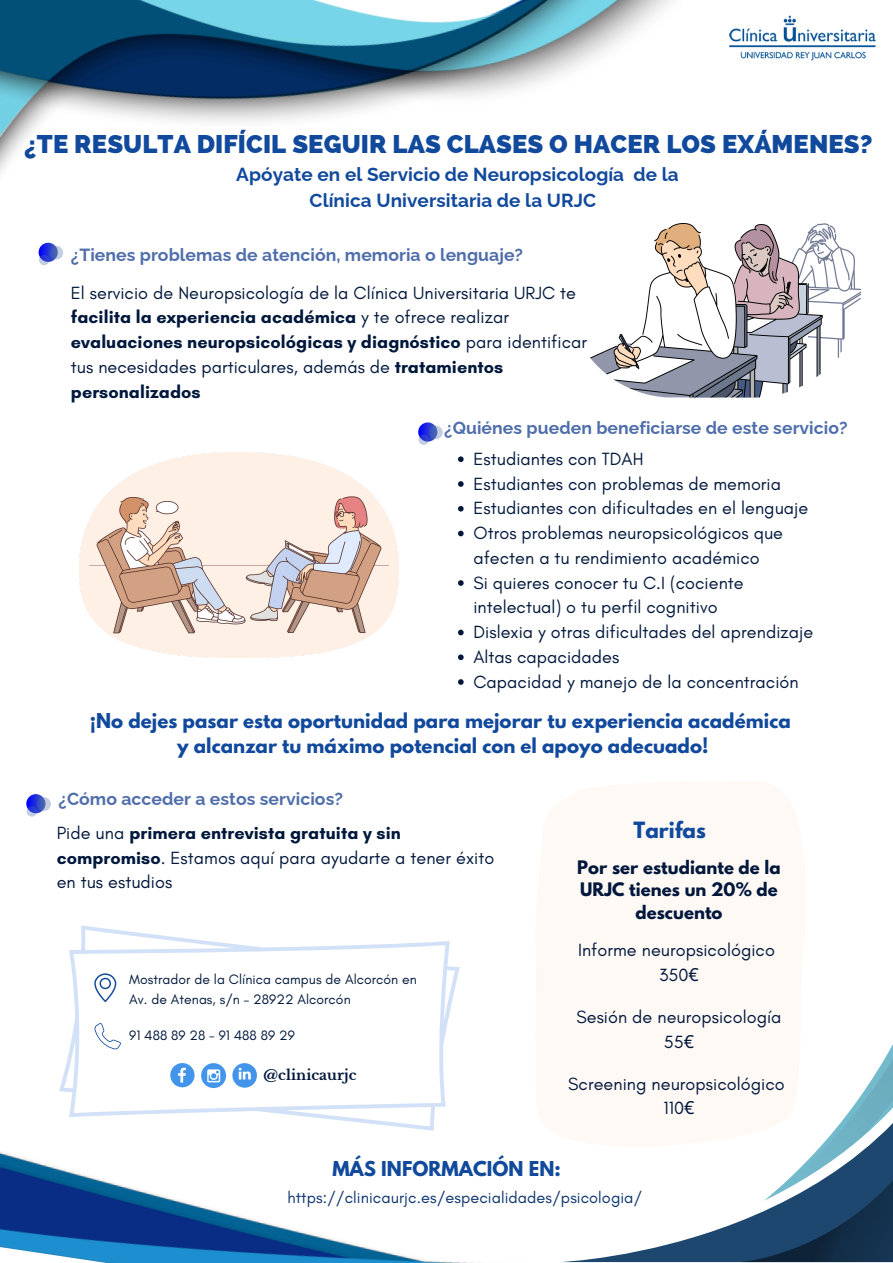
<style>
.page{position:relative;width:893px;height:1263px;background:#fff}
.page>*{position:absolute;margin:0;border:0;box-sizing:border-box;transform-origin:0 0}
.t1{font:800 25.65px "Raleway";letter-spacing:.005em;color:#11499c}
.t2{font:700 19.88px "League Spartan";letter-spacing:.005em;color:#11499c}
.t3{font:700 18.9px/25.9px "Raleway";letter-spacing:.005em;color:#11499c;text-align:center}
.t4{font:700 18.15px/24.8px "League Spartan";letter-spacing:.005em;color:#11499c;text-align:center}
.t5{font:18px/24.8px "Glacial Indifference";letter-spacing:.005em;color:#01183c}
.t6{font:700 17.62px "Raleway";letter-spacing:.005em;color:#4f6eab}
.t7{font:700 16.5px/22.5px "League Spartan";letter-spacing:.005em;color:#01183c;text-align:center}
.t8{font:16.27px "Glacial Indifference";letter-spacing:.005em;color:#0c346f}
.t9{font:13.95px/19.1px "Glacial Indifference";letter-spacing:.005em;color:#01183c}
.t10{font:13.88px "Glacial Indifference";letter-spacing:.005em;color:#01183c}
.t11{font:700 13.88px "Libre Baskerville";letter-spacing:.005em;color:#01183c}
.s1{font-weight:700}
.s2{font-family:"Noto Sans"}
</style>
<div class="page">
<img style="left:590px;top:224px;width:270px;height:173px">
<svg style="left:659px;top:1221px;width:81px;height:41px;fill:#1d476e"></svg>
<svg style="left:740px;top:1044px;width:153px;height:218px"></svg>
<svg style="left:740px;top:1044px;width:66px;height:103px;fill:#fff9f6"></svg>
<img style="left:80px;top:453px;width:318px;height:204px">
<img style="left:0;top:1152px;width:659px;height:111px">
<svg style="left:59px;top:925px;width:401px;height:206px"></svg>
<img style="left:0;top:0;width:672px;height:173px">
<svg style="left:94px;top:1023px;width:27px;height:26px"></svg>
<svg style="left:94px;top:973px;width:22px;height:29px"></svg>
<img style="left:729px;top:15px;width:147px;height:46px">
<svg style="left:418px;top:422px;width:19px;height:20px"></svg>
<div style="left:429px;top:425px;width:14px;height:14px;background:#4f6eab;border-radius:50%;opacity:.34"></div>
<div style="left:418px;top:435px;width:11px;height:10px;background:#4f6eab;border-radius:50%;opacity:.34"></div>
<svg style="left:26px;top:794px;width:19px;height:19px"></svg>
<div style="left:37px;top:797px;width:14px;height:14px;background:#4f6eab;border-radius:50%;opacity:.34"></div>
<div style="left:27px;top:806px;width:10px;height:10px;background:#4f6eab;border-radius:50%;opacity:.34"></div>
<svg style="left:39px;top:243px;width:19px;height:19px"></svg>
<div style="left:49px;top:246px;width:14px;height:14px;background:#4f6eab;border-radius:50%;opacity:.34"></div>
<div style="left:39px;top:255px;width:10px;height:10px;background:#4f6eab;border-radius:50%;opacity:.34"></div>
<svg style="left:458px;top:456px;width:5px;height:6px"></svg>
<svg style="left:458px;top:481px;width:5px;height:6px"></svg>
<svg style="left:458px;top:506px;width:5px;height:5px"></svg>
<svg style="left:458px;top:531px;width:5px;height:5px"></svg>
<svg style="left:458px;top:580px;width:5px;height:6px"></svg>
<svg style="left:458px;top:630px;width:5px;height:5px"></svg>
<svg style="left:458px;top:654px;width:5px;height:6px"></svg>
<svg style="left:458px;top:679px;width:5px;height:6px"></svg>
<p class="t1" style="left:24px;top:129px;width:850px">¿TE RESULTA DIFÍCIL SEGUIR LAS CLASES O HACER LOS EXÁMENES?</p>
<p class="t3" style="left:236px;top:162px;width:444px">Apóyate en el Servicio de Neuropsicología de la<br>Clínica Universitaria de la URJC</p>
<h4 class="t6" style="left:71px;top:244px;width:454px">¿Tienes problemas de atención, memoria o lenguaje?</h4>
<h5 class="t5" style="left:71px;top:280px;width:518px">El servicio de Neuropsicología de la Clínica Universitaria URJC te <span class="s1">facilita la experiencia académica</span> y te ofrece realizar <span class="s1">evaluaciones neuropsicológicas y diagnóstico</span> para identificar tus necesidades particulares, además de <span class="s1">tratamientos personalizados</span></h5>
<h5 class="t6" style="left:444px;top:417px;width:405px">¿Quiénes pueden beneficiarse de este servicio?</h5>
<p class="t5" style="left:473px;top:446px;width:171px">Estudiantes con TDAH</p>
<p class="t5" style="left:473px;top:471px;width:309px">Estudiantes con problemas de memoria</p>
<p class="t5" style="left:473px;top:496px;width:336px">Estudiantes con dificultades en el lenguaje</p>
<p class="t5" style="left:473px;top:520px;width:311px">Otros problemas neuropsicológicos que afecten a tu rendimiento académico</p>
<p class="t5" style="left:473px;top:570px;width:272px">Si quieres conocer tu C.I (cociente intelectual) o tu perfil cognitivo</p>
<p class="t5" style="left:473px;top:619px;width:341px">Dislexia y otras dificultades del aprendizaje</p>
<p class="t5" style="left:473px;top:644px;width:147px">Altas capacidades</p>
<p class="t5" style="left:473px;top:669px;width:327px">Capacidad y manejo de la concentración</p>
<h4 class="t4" style="left:90px;top:711px;width:702px">¡No dejes pasar esta oportunidad para mejorar tu experiencia académica y alcanzar tu máximo potencial con el apoyo adecuado!</h4>
<p class="t6" style="left:59px;top:789px;width:286px">¿Cómo acceder a estos servicios?</p>
<p class="t5" style="left:57px;top:820px;width:439px">Pide una <span class="s1">primera entrevista gratuita y sin compromiso</span>. Estamos aquí para ayudarte a tener éxito en tus estudios</p>
<p class="t2" style="left:633px;top:820px;width:74px">Tarifas</p>
<h3 class="t7" style="left:577px;top:858px;width:205px">Por ser estudiante de la<br>URJC tienes un 20% de descuento</h3>
<h5 class="t9" style="left:129px;top:970px;width:289px">Mostrador de la Clínica campus de Alcorcón en<br>Av. de Atenas, s/n – 28922 Alcorcón</h5>
<p class="t10" style="left:129px;top:1027px;width:167px">91 488 89 28 - 91 488 89 29</p>
<h5 class="t11" style="left:263px;top:1067px;width:94px">@clinicaurjc</h5>
<p class="t5" style="left:578px;top:937px;width:198px;text-align:center">Informe neuropsicológico<br>350<span class="s2">€</span></p>
<h3 class="t5" style="left:576px;top:1004px;width:207px;text-align:center">Sesión de neuropsicología<br>55<span class="s2">€</span></h3>
<p class="t5" style="left:568px;top:1071px;width:218px;text-align:center">Screening neuropsicológico<br>110<span class="s2">€</span></p>
<p class="t4" style="left:332px;top:1158px;width:230px">MÁS INFORMACIÓN EN:</p>
<p class="t8" style="left:287px;top:1187px;width:356px">https://clinicaurjc.es/especialidades/psicologia/</p>
</div>
